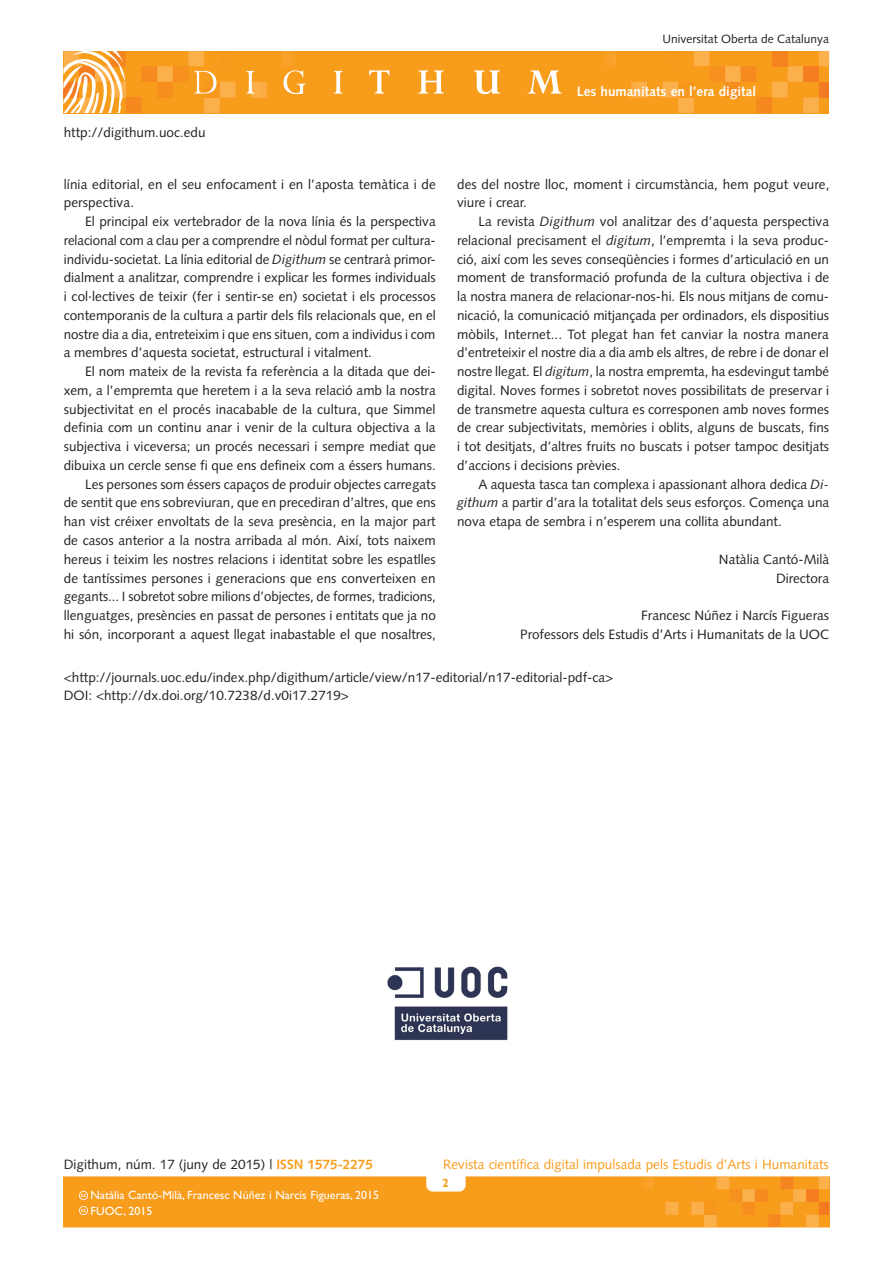
<style>
.page{position:relative;width:893px;height:1263px;background:#fff}
.page>*{position:absolute;margin:0;border:0;box-sizing:border-box;transform-origin:0 0}
._02_PARAGRAF_GENERAL{font:13.5px/18.8px "Syntax LT";color:#231f20;text-align:justify}
._01_PRIMER_PARAGRAF{font:13.5px "Syntax LT";color:#231f20}
.t1{font:13.5px "Syntax LT";color:#f89c1c}
.t2{font:700 13.5px "Syntax LT";color:#fff}
.t3{font:12px/15.8px "Gill Sans";color:#fff}
.t4{font:12px "Syntax LT";color:#231f20}
.t5{font:700 12px "Gill Sans";color:#f89c1c}
.s1{font-style:italic}
.s2{font-weight:700;color:#f89c1c}
</style>
<div class="page">
<hr style="left:829px;top:1177px;width:1px;height:50px;background:#f47921">
<div style="left:64px;top:51px;width:765px;height:62px;background:#f89c1c"></div>
<hr style="left:267px;top:51px;width:1px;height:62px;background:#faab40">
<hr style="left:630px;top:51px;width:1px;height:62px;background:#faab40">
<hr style="left:616px;top:51px;width:2px;height:62px;background:#f9a430">
<svg style="left:609px;top:51px;width:7px;height:15px"></svg>
<svg style="left:631px;top:51px;width:198px;height:62px"></svg>
<svg style="left:64px;top:51px;width:203px;height:62px"></svg>
<svg style="left:282px;top:51px;width:24px;height:43px"></svg>
<svg style="left:334px;top:71px;width:9px;height:23px"></svg>
<svg style="left:369px;top:70px;width:21px;height:24px"></svg>
<svg style="left:418px;top:70px;width:26px;height:24px"></svg>
<svg style="left:474px;top:70px;width:26px;height:24px"></svg>
<svg style="left:527px;top:70px;width:35px;height:24px"></svg>
<svg style="left:64px;top:1177px;width:765px;height:50px;background:#f89d21"></svg>
<img style="left:387px;top:966px;width:121px;height:75px">
<p class="t4" style="left:662px;top:32px;width:168px">Universitat Oberta de Catalunya</p>
<p class="_02_PARAGRAF_GENERAL" style="left:64px;top:123px;width:143px">http://digithum.uoc.edu</p>
<p class="t2" style="left:577px;top:84px;width:181px">Les humanitats en l’era digital</p>
<p class="_02_PARAGRAF_GENERAL" style="left:64px;top:175px;width:374px">línia editorial, en el seu enfocament i en l’aposta temàtica i de perspectiva.</p>
<p class="_02_PARAGRAF_GENERAL" style="left:64px;top:212px;width:374px;text-indent:21px">El principal eix vertebrador de la nova línia és la perspectiva relacional com a clau per a comprendre el nòdul format per cultura&shy;individu-societat. La línia editorial de <span class="s1">Digithum</span> se centrarà primor&shy;dialment a analitzar, comprendre i explicar les formes individuals i col·lectives de teixir (fer i sentir-se en) societat i els processos contemporanis de la cultura a partir dels fils relacionals que, en el nostre dia a dia, entreteixim i que ens situen, com a individus i com a membres d’aquesta societat, estructural i vitalment.</p>
<p class="_02_PARAGRAF_GENERAL" style="left:64px;top:362px;width:374px;text-indent:21px">El nom mateix de la revista fa referència a la ditada que dei&shy;xem, a l’empremta que heretem i a la seva relació amb la nostra subjectivitat en el procés inacabable de la cultura, que Simmel definia com un continu anar i venir de la cultura objectiva a la subjectiva i viceversa; un procés necessari i sempre mediat que dibuixa un cercle sense fi que ens defineix com a éssers humans.</p>
<p class="_02_PARAGRAF_GENERAL" style="left:64px;top:475px;width:374px;text-indent:21px">Les persones som éssers capaços de produir objectes carregats de sentit que ens sobreviuran, que en precediran d’altres, que ens han vist créixer envoltats de la seva presència, en la major part de casos anterior a la nostra arribada al món. Així, tots naixem hereus i teixim les nostres relacions i identitat sobre les espatlles de tantíssimes persones i generacions que ens converteixen en gegants... I sobretot sobre milions d’objectes, de formes, tradicions, llenguatges, presències en passat de persones i entitats que ja no hi són, incorporant a aquest llegat inabastable el que nosaltres,</p>
<p class="_02_PARAGRAF_GENERAL" style="left:457px;top:175px;width:374px">des del nostre lloc, moment i circumstància, hem pogut veure, viure i crear.</p>
<p class="_02_PARAGRAF_GENERAL" style="left:457px;top:212px;width:374px;text-indent:21px">La revista <span class="s1">Digithum</span> vol analitzar des d’aquesta perspectiva relacional precisament el <span class="s1">digitum</span>, l’empremta i la seva produc&shy;ció, així com les seves conseqüències i formes d’articulació en un moment de transformació profunda de la cultura objectiva i de la nostra manera de relacionar-nos-hi. Els nous mitjans de comu&shy;nicació, la comunicació mitjançada per ordinadors, els dispositius mòbils, Internet... Tot plegat han fet canviar la nostra manera d’entreteixir el nostre dia a dia amb els altres, de rebre i de donar el nostre llegat. El <span class="s1">digitum</span>, la nostra empremta, ha esdevingut també digital. Noves formes i sobretot noves possibilitats de preservar i de transmetre aquesta cultura es corresponen amb noves formes de crear subjectivitats, memòries i oblits, alguns de buscats, fins i tot desitjats, d’altres fruits no buscats i potser tampoc desitjats d’accions i decisions prèvies.</p>
<p class="_02_PARAGRAF_GENERAL" style="left:457px;top:475px;width:374px;text-indent:21px">A aquesta tasca tan complexa i apassionant alhora dedica <span class="s1">Di&shy;githum</span> a partir d’ara la totalitat dels seus esforços. Comença una nova etapa de sembra i n’esperem una collita abundant.</p>
<p class="_01_PRIMER_PARAGRAF" style="left:719px;top:551px;width:112px">Natàlia Cantó-Milà</p>
<p class="_01_PRIMER_PARAGRAF" style="left:776px;top:570px;width:55px">Directora</p>
<p class="_01_PRIMER_PARAGRAF" style="left:641px;top:607px;width:190px">Francesc Núñez i Narcís Figueras</p>
<p class="_01_PRIMER_PARAGRAF" style="left:520px;top:626px;width:310px">Professors dels Estudis d’Arts i Humanitats de la UOC</p>
<p class="_01_PRIMER_PARAGRAF" style="left:64px;top:669px;width:551px">&lt;http://journals.uoc.edu/index.php/digithum/article/view/n17-editorial/n17-editorial-pdf-ca&gt;</p>
<p class="_01_PRIMER_PARAGRAF" style="left:64px;top:688px;width:287px">DOI: &lt;http://dx.doi.org/10.7238/d.v0i17.2719&gt;</p>
<p class="_02_PARAGRAF_GENERAL" style="left:64px;top:1155px;width:311px">Digithum, núm. 17 (juny de 2015) | <span class="s2">ISSN 1575-2275</span></p>
<p class="t1" style="left:443px;top:1156px;width:387px">Revista científica digital impulsada pels Estudis d’Arts i Humanitats</p>
<p class="t3" style="left:91px;top:1187px;width:290px">Natàlia Cantó-Milà, Francesc Núñez i Narcís Figueras, 2015<br>FUOC, 2015</p>
<p class="t5" style="left:442px;top:1176px;width:8px">2</p>
</div>
